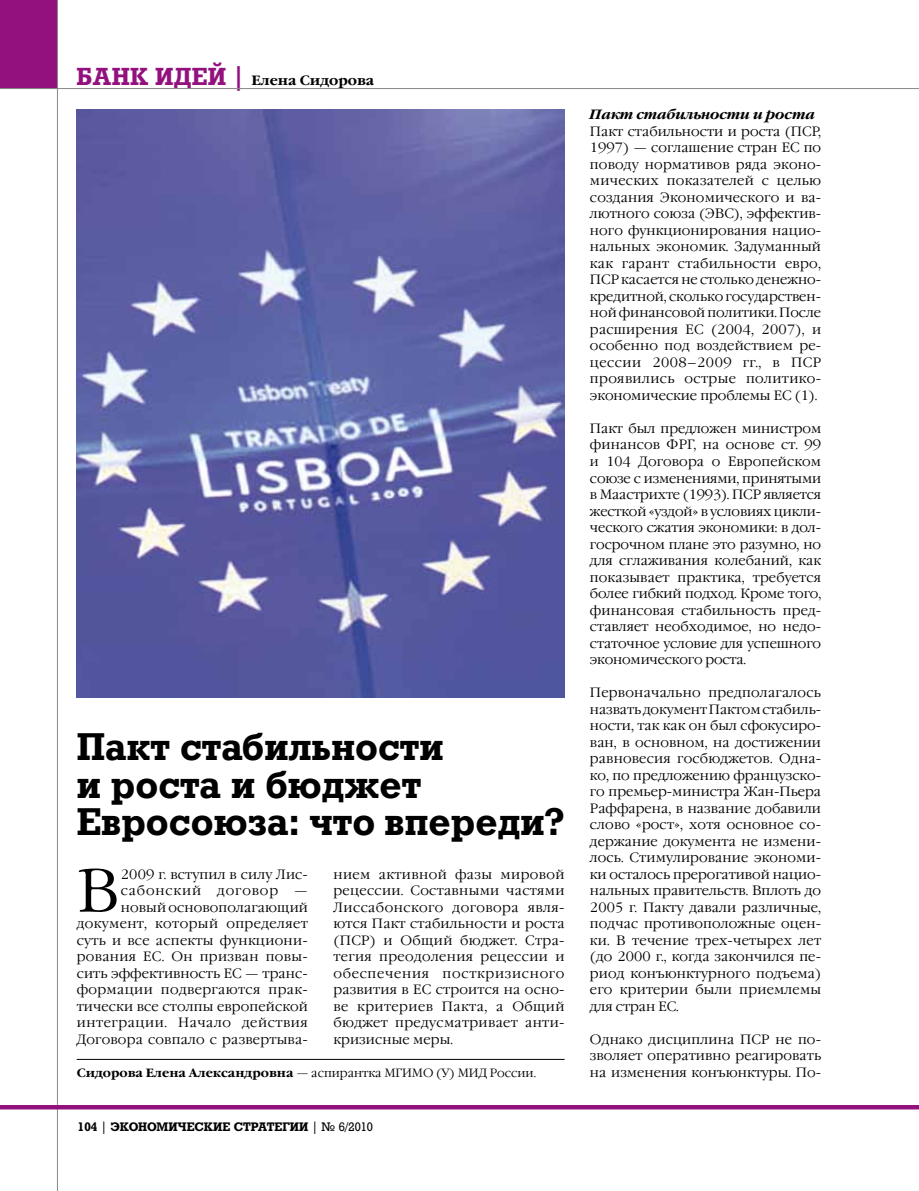
<style>
.page{position:relative;width:919px;height:1191px;background:#fff}
.page>*{position:absolute;margin:0;border:0;box-sizing:border-box;transform-origin:0 0}
.t1{font:300 60.6px "Garamond C";color:#000}
.t2{font:700 37.5px/37.5px "Rodeo";color:#000}
.t3{font:300 13.5px/16.5px "Garamond C";letter-spacing:.015em;color:#000;text-align:justify}
.t4{font:700 13.5px "Garamond C";color:#000}
.t5{font:italic 700 13.5px "Garamond C";color:#000}
.t6{font:300 12px "Garamond C";color:#000}
.t7{font:700 12px "Rodeo";color:#000}
.s1{font-family:"Rodeo";font-size:24px;color:#93117e}
.s2{font-weight:700}
.s3{font-weight:400}
</style>
<div class="page">
<div style="left:0;top:0;width:58px;height:89px;background:#93117e"></div>
<hr style="left:57px;top:0;width:1px;height:1191px;background:#87888a">
<hr style="left:0;top:88px;width:918px;height:1px;background:#87888a">
<hr style="left:0;top:1105px;width:918px;height:4px;background:#93117e">
<hr style="left:77px;top:1059px;width:487px;height:1px;background:#000">
<img style="left:76px;top:109px;width:488px;height:588px">
<p class="t4" style="left:77px;top:73px;width:299px"><span class="s1">БАНК ИДЕЙ |</span> Елена Сидорова</p>
<h2 class="t2" style="left:77px;top:728px;width:489px">Пакт стабильности<br>и роста и бюджет<br>Евросоюза: что впереди?</h2>
<h1 class="t1" style="left:77px;top:857px;width:44px">В</h1>
<p class="t3" style="left:77px;top:866px;width:233px;text-align:right">2009 г. вступил в силу Лис&shy;сабонский договор — новый основополагающий документ, который определяет суть и все аспекты функциони&shy;рования ЕС. Он призван повы&shy;сить эффективность ЕС — транс&shy;формации подвергаются прак&shy;тически все столпы европейской интеграции. Начало действия<br>Договора совпало с развертыва-</p>
<p class="t3" style="left:333px;top:866px;width:233px">нием активной фазы мировой рецессии. Составными частями Лиссабонского договора явля&shy;ются Пакт стабильности и роста (ПСР) и Общий бюджет. Стра&shy;тегия преодоления рецессии и обеспечения посткризисного развития в ЕС строится на осно&shy;ве критериев Пакта, а Общий бюджет предусматривает анти&shy;кризисные меры.</p>
<p class="t5" style="left:590px;top:107px;width:226px">Пакт стабильности и роста</p>
<p class="t3" style="left:590px;top:123px;width:233px">Пакт стабильности и роста (ПСР, 1997) — соглашение стран ЕС по поводу нормативов ряда эконо&shy;мических показателей с целью создания Экономического и ва&shy;лютного союза (ЭВС), эффектив&shy;ного функционирования нацио&shy;нальных экономик. Задуманный как гарант стабильности евро, ПСР касается не столько денежно&shy;кредитной, сколько государствен&shy;ной финансовой политики. После расширения ЕС (2004, 2007), и особенно под воздействием ре&shy;цессии 2008–2009 гг., в ПСР проявились острые политико&shy;экономические проблемы ЕС (1).</p>
<p class="t3" style="left:590px;top:420px;width:233px">Пакт был предложен министром финансов ФРГ, на основе ст. 99 и 104 Договора о Европейском союзе с изменениями, принятыми в Маастрихте (1993). ПСР является жесткой «уздой» в условиях цикли&shy;ческого сжатия экономики: в дол&shy;госрочном плане это разумно, но для сглаживания колебаний, как показывает практика, требуется более гибкий подход. Кроме того, финансовая стабильность пред&shy;ставляет необходимое, но недо&shy;статочное условие для успешного экономического роста.</p>
<p class="t3" style="left:590px;top:684px;width:233px">Первоначально предполагалось назвать документ Пактом стабиль&shy;ности, так как он был сфокусиро&shy;ван, в основном, на достижении равновесия госбюджетов. Одна&shy;ко, по предложению французско&shy;го премьер-министра Жан-Пьера Раффарена, в название добавили слово «рост», хотя основное со&shy;держание документа не измени&shy;лось. Стимулирование экономи&shy;ки осталось прерогативой нацио&shy;нальных правительств. Вплоть до 2005 г. Пакту давали различные, подчас противоположные оцен&shy;ки. В течение трех-четырех лет (до 2000 г., когда закончился пе&shy;риод конъюнктурного подъема) его критерии были приемлемы для стран ЕС.</p>
<p class="t3" style="left:590px;top:1031px;width:233px">Однако дисциплина ПСР не по&shy;зволяет оперативно реагировать</p>
<p class="t6" style="left:77px;top:1066px;width:461px"><span class="s2">Сидорова Елена Александровна</span> — аспирантка МГИМО (У) МИД России.</p>
<p class="t3" style="left:590px;top:1064px;width:233px">на изменения конъюнктуры. По-</p>
<p class="t7" style="left:78px;top:1119px;width:296px">104 <span class="s3">|</span> ЭКОНОМИЧЕСКИЕ СТРАТЕГИИ <span class="s3">| № 6/2010</span></p>
</div>
